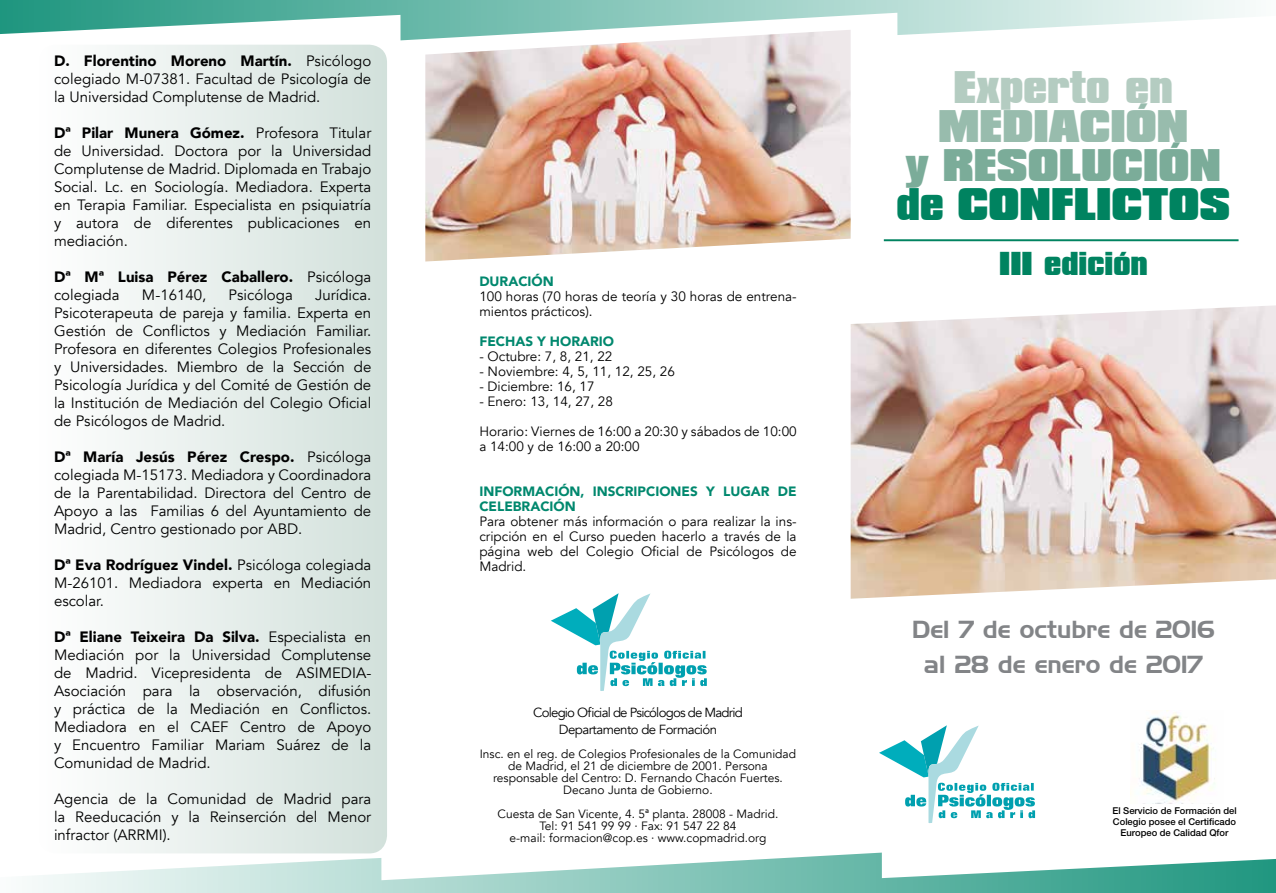
<style>
.page{position:relative;width:1276px;height:893px;background:#fff}
.page>*{position:absolute;margin:0;border:0;box-sizing:border-box;transform-origin:0 0}
.t1{font:900 39.3px "Compacta BT";color:#008360}
.t2{font:900 39.3px "Compacta BT";color:#7bac99}
.t3{font:900 39.3px "Compacta BT";color:#b4ccc1}
.t4{font:900 39.3px "Compacta BT";color:#98bcad}
.t5{font:900 28.5px "Compacta BT";color:#008360}
.t6{font:24px/34.5px "Handel Gothic BT";color:#828487;text-align:center}
.t7{font:15px/18px "Avenir";color:#000;text-align:justify}
.t8{font:900 15px/18px "Avenir";color:#000}
.t9{font:13.5px/15px "Avenir";color:#000}
.t10{font:900 13.5px/15px "Avenir";color:#00886e}
.t11{font:13.2px/16.5px "Avenir";letter-spacing:-.06em;color:#000;text-align:center}
.t12{font:12px/12px "Avenir";color:#000;text-align:center}
.t13{font:500 9.45px/11.2px "Helvetica Neue LT Pro";color:#000;text-align:center}
.s1{font-weight:900}
.s2{font-weight:400}
</style>
<div class="page">
<div style="left:38px;top:45px;width:349px;height:808px;background:linear-gradient(to right,#fefefe,#d2e1db);border-radius:18px"></div>
<svg style="left:879px;top:725px;width:156px;height:98px"></svg>
<svg style="left:551px;top:593px;width:156px;height:98px"></svg>
<hr style="left:884px;top:239px;width:354px;height:2px;background:#008360">
<svg style="left:0;top:0;width:1245px;height:40px"></svg>
<svg style="left:32px;top:853px;width:1244px;height:40px"></svg>
<img style="left:1130px;top:710px;width:86px;height:93px">
<img style="left:850px;top:305px;width:426px;height:294px">
<img style="left:425px;top:30px;width:425px;height:231px">
<p class="t7" style="left:54px;top:52px;width:319px"><span class="s1">D. Florentino Moreno Martín.</span> Psicólogo colegiado M-07381. Facultad de Psicología de la Universidad Complutense de Madrid.</p>
<p class="t7" style="left:54px;top:124px;width:319px"><span class="s1">Dª Pilar Munera Gómez.</span> Profesora Titular de Universidad. Doctora por la Universidad Complutense de Madrid. Diplomada en Trabajo Social. Lc. en Sociología. Mediadora. Experta en Terapia Familiar. Especialista en psiquiatría y autora de diferentes publicaciones en mediación.</p>
<p class="t8" style="left:54px;top:267px;width:319px">Dª Mª Luisa Pérez Caballero. <span class="s2">Psicóloga colegiada</span></p>
<p class="t7" style="left:54px;top:286px;width:319px;text-indent:261px">Jurídica.<br>Psicoterapeuta de pareja y familia. Experta en Gestión de Conflictos y Mediación Familiar.<br>Profesora en diferentes Colegios Profesionales y Universidades. Miembro de la Sección de Psicología Jurídica y del Comité de Gestión de la Institución de Mediación del Colegio Oficial de Psicólogos de Madrid.</p>
<p class="t7" style="left:54px;top:448px;width:319px"><span class="s1">Dª María Jesús Pérez Crespo.</span> Psicóloga colegiada M-15173. Mediadora y Coordinadora de la Parentabilidad. Directora del Centro de Apoyo a las Familias 6 del Ayuntamiento de Madrid, Centro gestionado por ABD.</p>
<p class="t7" style="left:54px;top:556px;width:319px"><span class="s1">Dª Eva Rodríguez Vindel.</span> Psicóloga colegiada M-26101. Mediadora experta en Mediación escolar.</p>
<p class="t7" style="left:54px;top:628px;width:319px"><span class="s1">Dª Eliane Teixeira Da Silva.</span> Especialista en Mediación por la Universidad Complutense de Madrid. Vicepresidenta de ASIMEDIA-Asociación para la observación, difusión y práctica de la Mediación en Conflictos.<br>Mediadora en el CAEF Centro de Apoyo y Encuentro Familiar Mariam Suárez de la Comunidad de Madrid.</p>
<p class="t7" style="left:54px;top:790px;width:319px">Agencia de la Comunidad de Madrid para la Reeducación y la Reinserción del Menor infractor (ARRMI).</p>
<p class="t7" style="left:142px;top:286px;width:66px">M-16140,</p>
<p class="t7" style="left:229px;top:286px;width:66px">Psicóloga</p>
<p class="t10" style="left:479px;top:273px;width:76px">DURACIÓN</p>
<p class="t9" style="left:479px;top:289px;width:319px">100 horas (70 horas de teoría y 30 horas de entrena&shy;mientos prácticos).</p>
<p class="t10" style="left:479px;top:333px;width:136px">FECHAS Y HORARIO</p>
<p class="t9" style="left:479px;top:349px;width:135px">- Octubre: 7, 8, 21, 22</p>
<p class="t9" style="left:479px;top:364px;width:197px">- Noviembre: 4, 5, 11, 12, 25, 26</p>
<p class="t9" style="left:479px;top:379px;width:117px">- Diciembre: 16, 17</p>
<p class="t9" style="left:479px;top:394px;width:135px">- Enero: 13, 14, 27, 28</p>
<p class="t9" style="left:479px;top:424px;width:319px">Horario: Viernes de 16:00 a 20:30 y sábados de 10:00 a 14:00 y de 16:00 a 20:00</p>
<p class="t10" style="left:479px;top:483px;width:319px">INFORMACIÓN, INSCRIPCIONES Y LUGAR DE<br>CELEBRACIÓN</p>
<p class="t9" style="left:479px;top:514px;width:319px;text-align:justify">Para obtener más información o para realizar la ins&shy;cripción en el Curso pueden hacerlo a través de la página web del Colegio Oficial de Psicólogos de Madrid.</p>
<p class="t11" style="left:533px;top:705px;width:211px">Colegio Oficial de Psicólogos de Madrid<br>Departamento de Formación</p>
<p class="t12" style="left:480px;top:748px;width:318px">Insc. en el reg. de Colegios Profesionales de la Comunidad de Madrid, el 21 de diciembre de 2001. Persona responsable del Centro: D. Fernando Chacón Fuertes.<br>Decano Junta de Gobierno.</p>
<p class="t12" style="left:497px;top:808px;width:282px">Cuesta de San Vicente, 4. 5ª planta. 28008 - Madrid.<br>Tel: 91 541 99 99 · Fax: 91 547 22 84<br>e-mail: formacion@cop.es · www.copmadrid.org</p>
<h1 class="t3" style="left:953px;top:63px;width:221px">Experto en</h1>
<h1 class="t4" style="left:938px;top:102px;width:252px">MEDIACIÓN</h1>
<h1 class="t2" style="left:905px;top:141px;width:316px">y RESOLUCIÓN</h1>
<h1 class="t1" style="left:896px;top:181px;width:335px">de CONFLICTOS</h1>
<h2 class="t5" style="left:999px;top:246px;width:150px">III edición</h2>
<h3 class="t6" style="left:912px;top:612px;width:304px">Del 7 de octubre de 2016 al 28 de enero de 2017</h3>
<p class="t13" style="left:1112px;top:805px;width:126px">El Servicio de Formación del<br>Colegio posee el Certificado<br>Europeo de Calidad Qfor</p>
</div>
